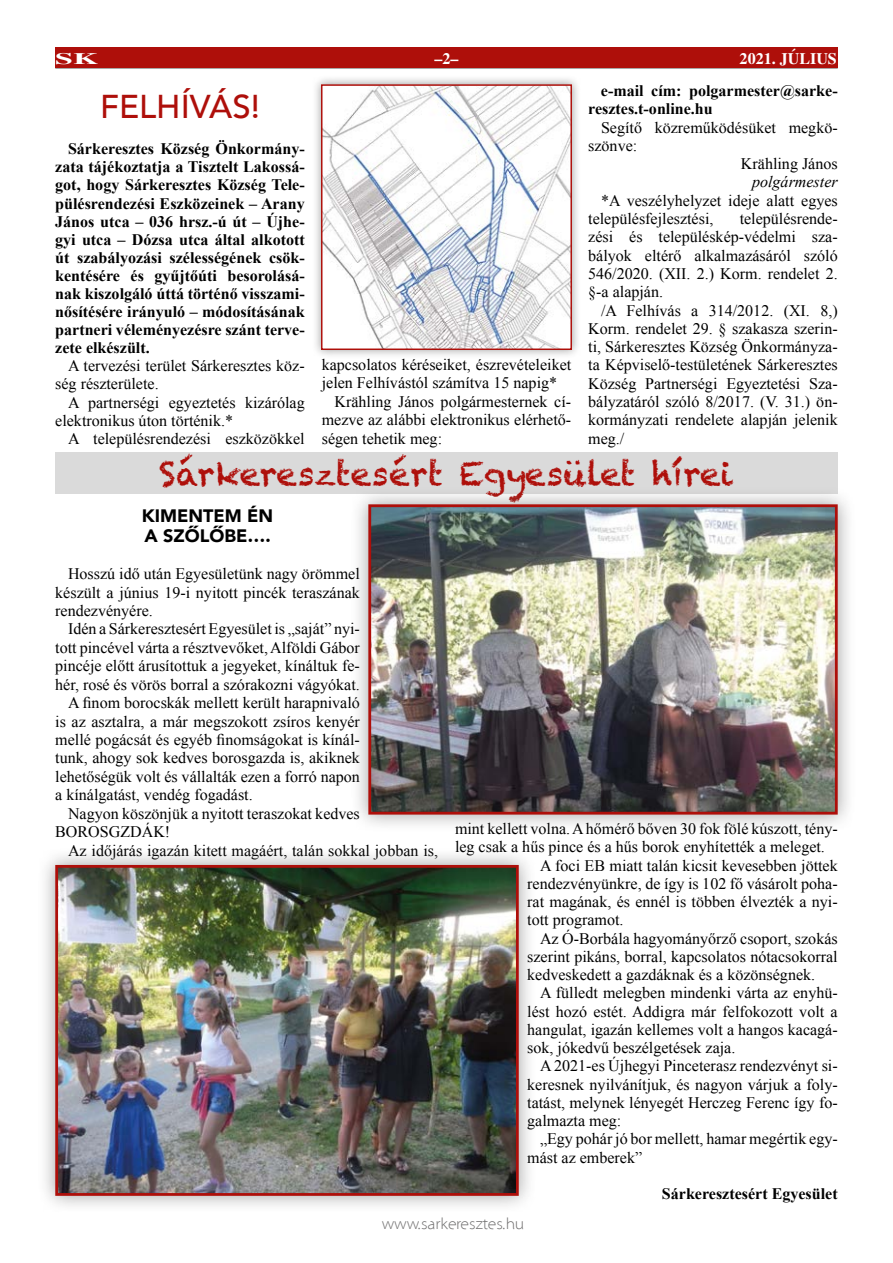
<style>
.page{position:relative;width:893px;height:1263px;background:#fff}
.page>*{position:absolute;margin:0;border:0;box-sizing:border-box;transform-origin:0 0}
.t1{font:33px "Chalkduster H";color:#ae0f0a}
.t2{font:500 33px "Avenir";color:#ae0f0a}
.t3{font:900 18px/19.8px "Avenir";color:#000}
.t4{font:16.05px/18.3px "Times New Roman";color:#000}
.t5{font:700 16.05px/18.1px "Times New Roman";color:#000;text-align:justify}
.t6{font:300 16.05px "Santana";color:#706f6f}
.t7{font:700 16.05px "STIX General";color:#fff}
.t8{font:italic 16.05px "Times New Roman";color:#000}
.t9{font:700 16.05px "STIX General";color:#fff;scale:2 1}
</style>
<div class="page">
<hr style="left:55px;top:67px;width:783px;height:2px;background:#706f6f">
<div style="left:55px;top:48px;width:783px;height:20px;background:#ae0f0a"></div>
<div style="left:55px;top:452px;width:783px;height:42px;background:#dadada"></div>
<div style="left:312px;top:75px;width:269px;height:284px;background:#706f6f;opacity:.66"></div>
<img style="left:323px;top:86px;width:247px;height:262px">
<div style="left:321px;top:84px;width:251px;height:266px;border:1px solid #ae0f0a"></div>
<div style="left:38px;top:847px;width:498px;height:367px;background:#706f6f;opacity:.66"></div>
<img style="left:59px;top:869px;width:456px;height:323px">
<div style="left:55px;top:865px;width:464px;height:331px;border:3px solid #ae0f0a"></div>
<div style="left:351px;top:487px;width:505px;height:346px;background:#706f6f;opacity:.66"></div>
<img style="left:372px;top:508px;width:462px;height:302px">
<div style="left:368px;top:504px;width:470px;height:310px;border:3px solid #ae0f0a"></div>
<p class="t9" style="left:55px;top:47px;width:23px">SK</p>
<p class="t7" style="left:434px;top:47px;width:26px">–2–</p>
<p class="t7" style="left:740px;top:47px;width:99px">2021. JÚLIUS</p>
<h1 class="t2" style="left:100px;top:78px;width:161px">FELHÍVÁS!</h1>
<p class="t5" style="left:55px;top:139px;width:251px;text-indent:13px">Sárkeresztes Község Önkormány&shy;zata tájékoztatja a Tisztelt Lakossá&shy;got, hogy Sárkeresztes Község Tele&shy;pülésrendezési Eszközeinek – Arany János utca – 036 hrsz.-ú út – Újhe&shy;gyi utca – Dózsa utca által alkotott út szabályozási szélességének csök&shy;kentésére és gyűjtőúti besorolásá&shy;nak kiszolgáló úttá történő visszami&shy;nősítésére irányuló – módosításának partneri véleményezésre szánt terve&shy;zete elkészült.</p>
<p class="t4" style="left:55px;top:357px;width:251px;text-indent:13px">A tervezési terület Sárkeresztes köz&shy;ség részterülete.</p>
<p class="t4" style="left:55px;top:393px;width:251px;text-indent:13px">A partnerségi egyeztetés kizárólag elektronikus úton történik.*</p>
<p class="t4" style="left:68px;top:429px;width:238px">A településrendezési eszközökkel</p>
<p class="t4" style="left:322px;top:355px;width:251px">kapcsolatos kéréseiket, észrevételeiket</p>
<p class="t4" style="left:322px;top:373px;width:237px">jelen Felhívástól számítva 15 napig*</p>
<p class="t4" style="left:334px;top:392px;width:238px">Krähling János polgármesternek cí-</p>
<p class="t4" style="left:322px;top:410px;width:251px">mezve az alábbi elektronikus elérhető-</p>
<p class="t4" style="left:322px;top:429px;width:122px">ségen tehetik meg:</p>
<p class="t5" style="left:588px;top:81px;width:251px;text-indent:13px">e-mail cím: polgarmester@sarke&shy;resztes.t-online.hu</p>
<p class="t4" style="left:601px;top:118px;width:238px">Segítő közreműködésüket megkö-</p>
<p class="t4" style="left:588px;top:136px;width:51px">szönve:</p>
<p class="t4" style="left:741px;top:154px;width:98px">Krähling János</p>
<p class="t8" style="left:752px;top:171px;width:87px">polgármester</p>
<p class="t4" style="left:588px;top:191px;width:251px;text-indent:13px">*A veszélyhelyzet ideje alatt egyes településfejlesztési,</p>
<p class="t4" style="left:588px;top:209px;width:251px;text-align:justify;text-indent:151px">településrende&shy;zési és településkép-védelmi sza&shy;bályok eltérő alkalmazásáról szóló 546/2020. (XII. 2.) Korm. rendelet 2. §-a alapján.</p>
<p class="t4" style="left:588px;top:301px;width:251px;text-align:justify;text-indent:13px">/A Felhívás a 314/2012. (XI. 8,)<br>Korm. rendelet 29. § szakasza szerin&shy;ti, Sárkeresztes Község Önkormányza&shy;ta Képviselő-testületének Sárkeresztes Község Partnerségi Egyeztetési Sza&shy;bályzatáról szóló 8/2017. (V. 31.) ön&shy;kormányzati rendelete alapján jelenik meg./</p>
<h1 class="t1" style="left:159px;top:454px;width:576px">Sárkeresztesért Egyesület hírei</h1>
<p class="t3" style="left:142px;top:506px;width:133px">KIMENTEM ÉN<br>A SZŐLŐBE….</p>
<p class="t4" style="left:55px;top:564px;width:306px;text-align:justify;text-indent:13px">Hosszú idő után Egyesületünk nagy örömmel készült a június 19-i nyitott pincék teraszának rendezvényére.</p>
<p class="t4" style="left:68px;top:620px;width:293px">Idén a Sárkeresztesért Egyesület is „saját” nyi-</p>
<p class="t4" style="left:55px;top:638px;width:306px">tott pincével várta a résztvevőket, Alföldi Gábor</p>
<p class="t4" style="left:55px;top:656px;width:306px">pincéje előtt árusítottuk a jegyeket, kínáltuk fe-</p>
<p class="t4" style="left:55px;top:675px;width:306px">hér, rosé és vörös borral a szórakozni vágyókat.</p>
<p class="t4" style="left:68px;top:693px;width:293px">A finom borocskák mellett került harapnivaló</p>
<p class="t4" style="left:55px;top:712px;width:306px">is az asztalra, a már megszokott zsíros kenyér</p>
<p class="t4" style="left:55px;top:730px;width:306px">mellé pogácsát és egyéb finomságokat is kínál-</p>
<p class="t4" style="left:55px;top:749px;width:306px">tunk, ahogy sok kedves borosgazda is, akiknek</p>
<p class="t4" style="left:55px;top:767px;width:306px">lehetőségük volt és vállalták ezen a forró napon</p>
<p class="t4" style="left:55px;top:785px;width:199px">a kínálgatást, vendég fogadást.</p>
<p class="t4" style="left:68px;top:804px;width:293px">Nagyon köszönjük a nyitott teraszokat kedves</p>
<p class="t4" style="left:55px;top:822px;width:117px">BOROSGZDÁK!</p>
<p class="t4" style="left:68px;top:841px;width:371px">Az időjárás igazán kitett magáért, talán sokkal jobban is,</p>
<p class="t4" style="left:455px;top:819px;width:384px">mint kellett volna. A hőmérő bőven 30 fok fölé kúszott, tény-</p>
<p class="t4" style="left:455px;top:838px;width:371px">leg csak a hűs pince és a hűs borok enyhítették a meleget.</p>
<p class="t4" style="left:540px;top:856px;width:299px">A foci EB miatt talán kicsit kevesebben jöttek</p>
<p class="t4" style="left:527px;top:874px;width:312px">rendezvényünkre, de így is 102 fő vásárolt poha-</p>
<p class="t4" style="left:527px;top:892px;width:312px">rat magának, és ennél is többen élvezték a nyi-</p>
<p class="t4" style="left:527px;top:911px;width:98px">tott programot.</p>
<p class="t4" style="left:540px;top:929px;width:299px">Az Ó-Borbála hagyományőrző csoport, szokás</p>
<p class="t4" style="left:527px;top:947px;width:312px">szerint pikáns, borral, kapcsolatos nótacsokorral</p>
<p class="t4" style="left:527px;top:965px;width:289px">kedveskedett a gazdáknak és a közönségnek.</p>
<p class="t4" style="left:540px;top:984px;width:299px">A fülledt melegben mindenki várta az enyhü-</p>
<p class="t4" style="left:527px;top:1002px;width:312px">lést hozó estét. Addigra már felfokozott volt a</p>
<p class="t4" style="left:527px;top:1020px;width:312px">hangulat, igazán kellemes volt a hangos kacagá-</p>
<p class="t4" style="left:527px;top:1038px;width:210px">sok, jókedvű beszélgetések zaja.</p>
<p class="t4" style="left:540px;top:1057px;width:299px">A 2021-es Újhegyi Pinceterasz rendezvényt si-</p>
<p class="t4" style="left:527px;top:1075px;width:312px">keresnek nyilvánítjuk, és nagyon várjuk a foly-</p>
<p class="t4" style="left:527px;top:1093px;width:312px">tatást, melynek lényegét Herczeg Ferenc így fo-</p>
<p class="t4" style="left:527px;top:1111px;width:96px">galmazta meg:</p>
<p class="t4" style="left:540px;top:1130px;width:299px">„Egy pohár jó bor mellett, hamar megértik egy-</p>
<p class="t4" style="left:527px;top:1148px;width:116px">mást az emberek”</p>
<p class="t5" style="left:662px;top:1184px;width:177px">Sárkeresztesért Egyesület</p>
<p class="t6" style="left:382px;top:1215px;width:144px">www.sarkeresztes.hu</p>
</div>
